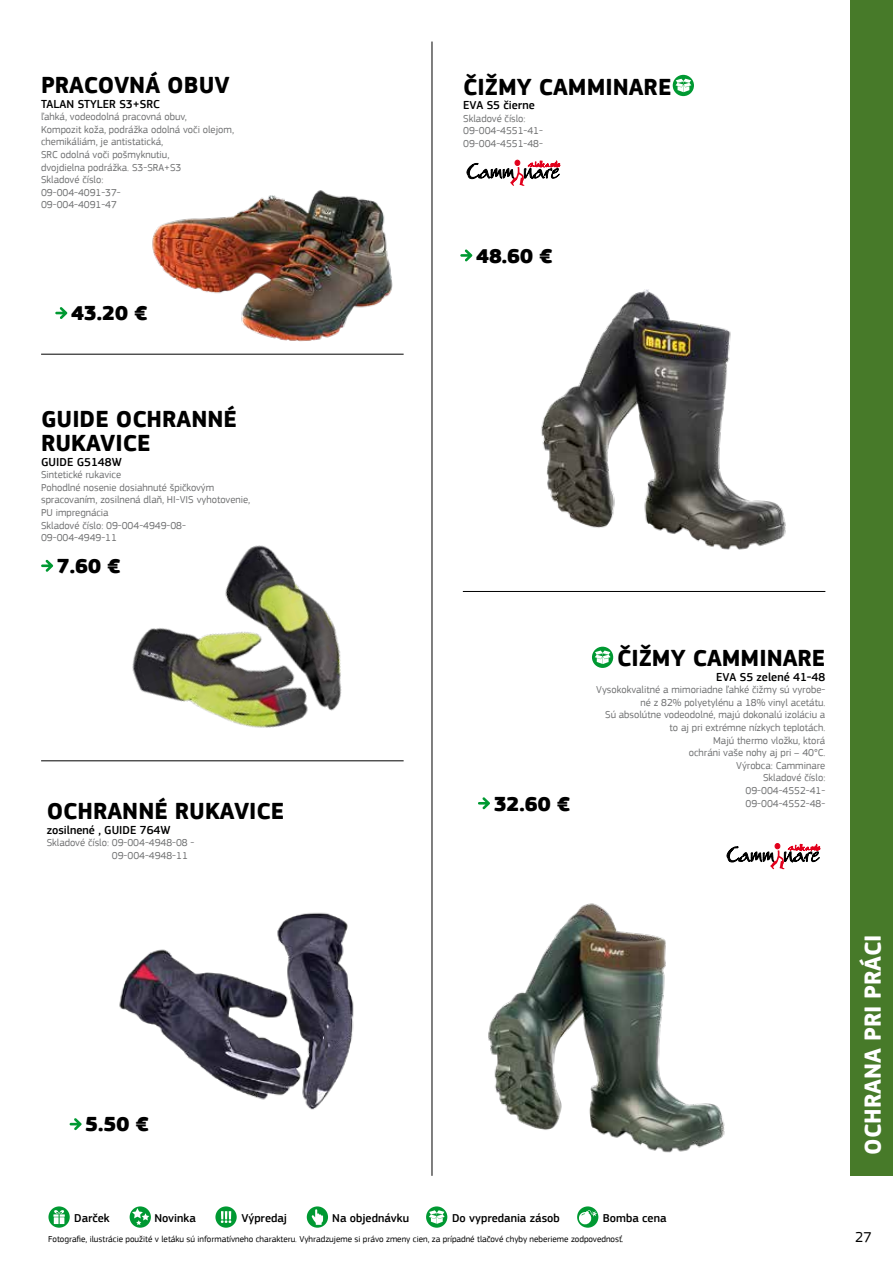
<style>
.page{position:relative;width:893px;height:1263px;background:#fff}
.page>*{position:absolute;margin:0;border:0;box-sizing:border-box;transform-origin:0 0}
.t1{font:700 24px/24px "PF Square Sans Pro";color:#000}
.t2{font:700 24px "PF Square Sans Pro";color:#fff}
.t3{font:900 21px "PF Square Sans Pro";color:#000}
.t4{font:15px "PF Square Sans Pro";color:#000}
.t5{font:500 12px "PF Square Sans Pro";color:#000}
.t6{font:10.5px/12.6px "PF Square Sans Pro";color:#707172}
.t7{font:9px "PF Square Sans Pro";color:#000}
</style>
<div class="page">
<hr style="left:432px;top:42px;width:1px;height:1134px;background:#000">
<div style="left:850px;top:0;width:43px;height:1176px;background:#477a29"></div>
<hr style="left:41px;top:354px;width:363px;height:1px;background:#000">
<hr style="left:41px;top:760px;width:363px;height:1px;background:#000">
<hr style="left:463px;top:591px;width:362px;height:1px;background:#000">
<img style="left:152px;top:190px;width:241px;height:152px">
<svg style="left:55px;top:307px;width:12px;height:12px"></svg>
<img style="left:119px;top:904px;width:314px;height:229px">
<svg style="left:70px;top:1118px;width:12px;height:12px"></svg>
<svg style="left:41px;top:560px;width:12px;height:12px"></svg>
<img style="left:91px;top:545px;width:302px;height:217px">
<svg style="left:460px;top:249px;width:12px;height:12px"></svg>
<svg style="left:466px;top:159px;width:94px;height:27px"></svg>
<img style="left:541px;top:289px;width:245px;height:261px">
<svg style="left:478px;top:797px;width:12px;height:12px"></svg>
<svg style="left:592px;top:647px;width:21px;height:21px"></svg>
<svg style="left:673px;top:75px;width:21px;height:21px"></svg>
<svg style="left:726px;top:843px;width:94px;height:27px"></svg>
<img style="left:488px;top:903px;width:237px;height:250px">
<svg style="left:48px;top:1206px;width:22px;height:22px"></svg>
<svg style="left:130px;top:1206px;width:21px;height:22px"></svg>
<svg style="left:132px;top:1208px;width:17px;height:17px"></svg>
<svg style="left:215px;top:1206px;width:22px;height:22px"></svg>
<svg style="left:307px;top:1206px;width:21px;height:22px"></svg>
<svg style="left:426px;top:1206px;width:21px;height:22px"></svg>
<svg style="left:577px;top:1206px;width:21px;height:22px"></svg>
<svg style="left:578px;top:1210px;width:19px;height:15px"></svg>
<h1 class="t1" style="left:41px;top:74px;width:190px">PRACOVNÁ OBUV</h1>
<p class="t5" style="left:41px;top:97px;width:120px">TALAN STYLER S3+SRC</p>
<p class="t6" style="left:41px;top:110px;width:195px">ľahká, vodeodolná pracovná obuv,<br>Kompozit koža, podrážka odolná voči olejom, chemikáliám, je antistatická,<br>SRC odolná voči pošmyknutiu,<br>dvojdielna podrážka. S3-SRA+S3<br>Skladové číslo:<br>09-004-4091-37-<br>09-004-4091-47</p>
<h2 class="t3" style="left:71px;top:300px;width:78px">43.20 €</h2>
<h1 class="t1" style="left:41px;top:408px;width:197px">GUIDE OCHRANNÉ<br>RUKAVICE</h1>
<p class="t5" style="left:41px;top:454px;width:82px">GUIDE G5148W</p>
<p class="t6" style="left:41px;top:468px;width:211px">Sintetické rukavice<br>Pohodlné nosenie dosiahnuté špičkovým spracovaním, zosilnená dlaň, HI-VIS vyhotovenie,<br>PU impregnácia<br>Skladové číslo: 09-004-4949-08-<br>09-004-4949-11</p>
<h2 class="t3" style="left:57px;top:553px;width:65px">7.60 €</h2>
<h1 class="t1" style="left:47px;top:800px;width:239px">OCHRANNÉ RUKAVICE</h1>
<p class="t5" style="left:47px;top:823px;width:125px">zosilnené , GUIDE 764W</p>
<p class="t6" style="left:112px;top:837px;width:84px;text-indent:-65px">Skladové číslo: 09-004-4948-08 -<br>09-004-4948-11</p>
<h2 class="t3" style="left:85px;top:1111px;width:65px">5.50 €</h2>
<h1 class="t1" style="left:463px;top:75px;width:210px">ČIŽMY CAMMINARE</h1>
<p class="t5" style="left:463px;top:98px;width:73px">EVA S5 čierne</p>
<p class="t6" style="left:463px;top:112px;width:81px">Skladové číslo:<br>09-004-4551-41-<br>09-004-4551-48-</p>
<h2 class="t3" style="left:476px;top:243px;width:78px">48.60 €</h2>
<h2 class="t3" style="left:494px;top:791px;width:78px">32.60 €</h2>
<h1 class="t1" style="left:617px;top:647px;width:210px">ČIŽMY CAMMINARE</h1>
<p class="t5" style="left:716px;top:670px;width:111px">EVA S5 zelené 41-48</p>
<p class="t6" style="left:596px;top:683px;width:231px;text-align:right">Vysokokvalitné a mimoriadne ľahké čižmy sú vyrobe&shy;né z 82% polyetylénu a 18% vinyl acetátu.<br>Sú absolútne vodeodolné, majú dokonalú izoláciu a to aj pri extrémne nízkych teplotách.<br>Majú thermo vložku, ktorá<br>ochráni vaše nohy aj pri – 40°C.<br>Výrobca: Camminare<br>Skladové číslo:<br>09-004-4552-41-<br>09-004-4552-48-</p>
<h1 class="t2" style="left:858px;top:1154px;width:221px;rotate:-90deg">OCHRANA PRI PRÁCI</h1>
<h1 class="t2" style="left:858px;top:1154px;width:123px;rotate:-90deg">KERTÉSZET</h1>
<p class="t5" style="left:74px;top:1210px;width:37px">Darček</p>
<p class="t5" style="left:154px;top:1210px;width:43px">Novinka</p>
<p class="t5" style="left:241px;top:1210px;width:47px">Výpredaj</p>
<p class="t5" style="left:332px;top:1210px;width:78px">Na objednávku</p>
<p class="t5" style="left:452px;top:1211px;width:109px">Do vypredania zásob</p>
<p class="t5" style="left:603px;top:1210px;width:65px">Bomba cena</p>
<p class="t7" style="left:48px;top:1233px;width:577px">Fotografie, ilustrácie použité v letáku sú informatívneho charakteru. Vyhradzujeme si právo zmeny cien, za prípadné tlačové chyby neberieme zodpovednosť.</p>
<h3 class="t4" style="left:855px;top:1228px;width:18px">27</h3>
</div>
